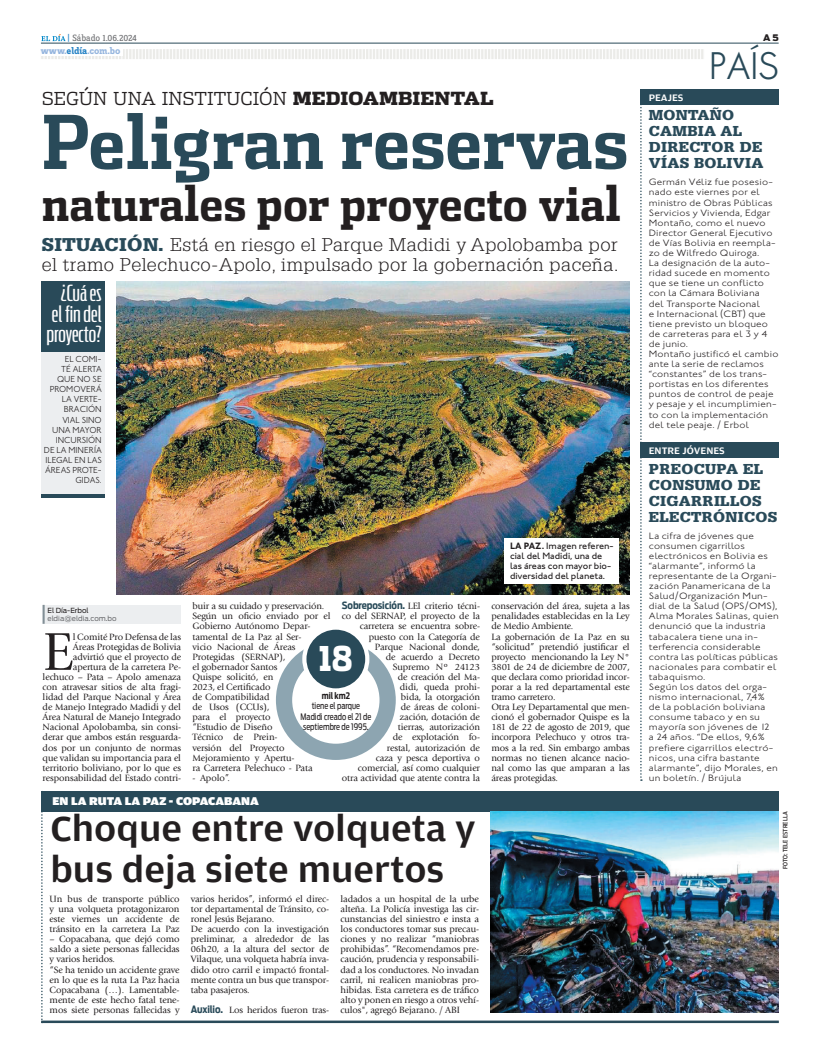
<style>
.page{position:relative;width:820px;height:1056px;background:#fff}
.page>*{position:absolute;margin:0;border:0;box-sizing:border-box;transform-origin:0 0}
.t1{font:700 74px "Dispatch Cond";color:#294a59}
.t2{font:55.4px "Giovanni";color:#231f20}
.t3{font:700 48px "Dispatch Cond";color:#231f20}
.t4{font:500 37px/40.4px "Amplitude Wide";color:#231f20}
.t5{font:35px "Cg Futura Maxi Lt";color:#294a59}
.t6{font:900 34px "Dispatch";color:#fff;scale:.8 1}
.t7{font:300 22px/20.2px "Antenna Comp";letter-spacing:-.005em;color:#fff;text-align:justify;scale:1.4 1}
.t8{font:300 18px/20.2px "Glypha";letter-spacing:.02em;color:#231f20;scale:1.1 1}
.t9{font:300 18px "Dispatch";color:#231f20}
.t10{font:900 14px/16px "Glypha";letter-spacing:.02em;color:#294a59;scale:1.1 1}
.t11{font:900 12px "Amplitude Wide";color:#fff}
.t12{font:500 10px "Amplitude Wide";color:#fff}
.t13{font:700 10px "Zine Slab Dis";color:#95b5de}
.t14{font:9.5px/10.1px "Giovanni";letter-spacing:-.01em;color:#231f20}
.t15{font:300 9.5px/10.1px "Johnston ITC";letter-spacing:.02em;color:#231f20;scale:1.1 1}
.t16{font:500 9.5px/10.1px "Johnston ITC";color:#231f20}
.t17{font:9.5px "Zine Slab Dis";color:#6c6d70}
.t18{font:300 9px/10.1px "Johnston ITC";color:#231f20;text-align:right}
.t19{font:9px/10.5px "Antenna Cond";color:#231f20;text-align:center;scale:.9 1}
.t20{font:700 9px "Antenna Cond";color:#231f20;scale:.9 1}
.t21{font:900 9px "Antenna";color:#231f20}
.t22{font:7px "Antenna";color:#6c6d70}
.t23{font:7px "Antenna";color:#231f20}
.t24{font:500 6px "Antenna Cond";letter-spacing:.015em;color:#231f20}
.s1{color:#2783c5}
.s2{font-weight:900}
.s3{font-weight:900;color:#294a59}
.s4{font-family:"Antenna Cond";font-weight:700;font-size:10px;color:#294a59}
.s5{font-weight:700}
</style>
<div class="page">
<svg style="left:41px;top:49px;width:662px;height:10px"></svg>
<hr style="left:41px;top:43px;width:737px;height:1px;background:#294a59">
<div style="left:41px;top:46px;width:82px;height:9px;background:#fff"></div>
<svg style="left:41px;top:34px;width:24px;height:7px"></svg>
<div style="left:43px;top:605px;width:138px;height:19px;background:#eceef0"></div>
<svg style="left:43px;top:605px;width:2px;height:19px"></svg>
<div style="left:276px;top:640px;width:119px;height:120px;background:#8da5b1;border-radius:50%"></div>
<div style="left:292px;top:656px;width:87px;height:88px;background:#fff;border-radius:50%"></div>
<div style="left:304px;top:628px;width:63px;height:62px;background:#294a59;border-radius:50%"></div>
<div style="left:302px;top:625px;width:67px;height:68px;border:4px solid #fff;border-radius:50%"></div>
<img style="left:116px;top:281px;width:512px;height:313px">
<div style="left:41px;top:352px;width:64px;height:141px;background:#eceef0"></div>
<div style="left:41px;top:281px;width:64px;height:71px;background:#294a59"></div>
<hr style="left:41px;top:495px;width:64px;height:3px;background:#294a59">
<div style="left:504px;top:539px;width:115px;height:45px;background:#fff"></div>
<div style="left:41px;top:791px;width:737px;height:20px;background:#294a59"></div>
<img style="left:490px;top:811px;width:288px;height:201px">
<hr style="left:41px;top:1020px;width:737px;height:3px;background:#294a59">
<svg style="left:41px;top:811px;width:2px;height:211px"></svg>
<div style="left:640px;top:90px;width:138px;height:15px;background:#294a59"></div>
<div style="left:640px;top:443px;width:138px;height:15px;background:#294a59"></div>
<svg style="left:640px;top:105px;width:1px;height:676px"></svg>
<p class="t17" style="left:67px;top:34px;width:71px"><span class="s1">|</span> Sábado 1.06.2024</p>
<p class="t21" style="left:762px;top:32px;width:17px">A 5</p>
<p class="t13" style="left:41px;top:45px;width:81px">www.<span class="s1">eldía</span>.com.bo</p>
<h3 class="t5" style="left:708px;top:45px;width:71px">País</h3>
<h3 class="t9" style="left:42px;top:86px;width:453px">SEGÚN UNA INSTITUCIÓN <span class="s2">MEDIOAMBIENTAL</span></h3>
<h1 class="t1" style="left:42px;top:96px;width:587px">Peligran reservas</h1>
<h3 class="t3" style="left:42px;top:173px;width:580px">naturales por proyecto vial</h3>
<h3 class="t8" style="left:42px;top:234px;width:525px"><span class="s3">SITUACIÓN.</span> Está en riesgo el Parque Madidi y Apolobamba por el tramo Pelechuco-Apolo, impulsado por la gobernación paceña.</h3>
<h3 class="t7" style="left:46px;top:283px;width:41px;text-indent:14px">¿Cuá es el fin del proyecto?</h3>
<p class="t18" style="left:44px;top:354px;width:59px">el comi-<br>té alerta que no se promoverá la verte&shy;bración<br>vial sino una mayor incursión de la minería ilegal en las áreas prote&shy;gidas.</p>
<p class="t23" style="left:47px;top:606px;width:43px">El Día-Erbol</p>
<p class="t22" style="left:47px;top:614px;width:71px">eldia@eldia.com.bo</p>
<h2 class="t2" style="left:43px;top:621px;width:32px">E</h2>
<p class="t14" style="left:43px;top:631px;width:140px;text-align:right">l Comité Pro Defensa de las<br>Áreas Protegidas de Bolivia advirtió que el proyecto de apertura de la carretera Pe&shy;lechuco – Pata – Apolo amenaza con atravesar sitios de alta fragi&shy;lidad del Parque Nacional y Área de Manejo Integrado Madidi y del<br>Área Natural de Manejo Integrado<br>Nacional Apolobamba, sin consi&shy;derar que ambos están resguarda&shy;dos por un conjunto de normas que validan su importancia para el territorio boliviano, por lo que es responsabilidad del Estado contri-</p>
<p class="t14" style="left:342px;top:601px;width:140px;text-align:right"><span class="s4">Sobreposición.</span> LEl criterio técni&shy;co del SERNAP, el proyecto de la carretera se encuentra sobre&shy;puesto con la Categoría de<br>Parque Nacional donde,<br>de acuerdo a Decreto<br>Supremo Nº 24123<br>de creación del Ma-<br>didi, queda prohi-<br>bida, la otorgación<br>de áreas de coloni-<br>zación, dotación de<br>tierras, autorización<br>de explotación fo-<br>restal, autorización de<br>caza y pesca deportiva o comercial, así como cualquier otra actividad que atente contra la</p>
<p class="t14" style="left:192px;top:601px;width:140px">buir a su cuidado y preservación.<br>Según un oficio enviado por el<br>Gobierno Autónomo Depar&shy;tamental de La Paz al Ser-<br>vicio Nacional de Áreas<br>Protegidas (SERNAP),<br>el gobernador Santos<br>Quispe solicitó, en<br>2023, el Certificado<br>de Compatibilidad<br>de Usos (CCUs),<br>para el proyecto<br>“Estudio de Diseño<br>Técnico de Prein-<br>versión del Proyecto<br>Mejoramiento y Apertu-<br>ra Carretera Pelechuco - Pata</p>
<p class="t14" style="left:192px;top:773px;width:39px">- Apolo”.</p>
<h3 class="t6" style="left:319px;top:634px;width:44px">18</h3>
<p class="t20" style="left:321px;top:690px;width:33px">mil km2</p>
<p class="t19" style="left:300px;top:701px;width:80px">tiene el parque<br>Madidi creado el 21 de septiembre de 1995.</p>
<p class="t11" style="left:52px;top:794px;width:208px">EN LA RUTA LA PAZ - COPACABANA</p>
<h3 class="t4" style="left:50px;top:809px;width:426px">Choque entre volqueta y bus deja siete muertos</h3>
<p class="t14" style="left:50px;top:894px;width:131px;text-align:justify">Un bus de transporte público y una volqueta protagonizaron este viernes un accidente de tránsito en la carretera La Paz</p>
<p class="t14" style="left:50px;top:934px;width:131px">– Copacabana, que dejó como saldo a siete personas fallecidas y varios heridos.<br>“Se ha tenido un accidente grave en lo que es la ruta La Paz hacia<br>Copacabana (…). Lamentable&shy;mente de este hecho fatal tene&shy;mos siete personas fallecidas y</p>
<p class="t14" style="left:191px;top:894px;width:140px">varios heridos”, informó el direc&shy;tor departamental de Tránsito, co&shy;ronel Jesús Bejarano.<br>De acuerdo con la investigación preliminar, a alrededor de las<br>06h20, a la altura del sector de<br>Vilaque, una volqueta habría inva&shy;dido otro carril e impactó frontal&shy;mente contra un bus que transpor&shy;taba pasajeros.</p>
<p class="t14" style="left:191px;top:1005px;width:140px"><span class="s4">Auxilio.</span> Los heridos fueron tras-</p>
<p class="t14" style="left:340px;top:894px;width:140px;text-align:justify">ladados a un hospital de la urbe alteña. La Policía investiga las cir&shy;cunstancias del siniestro e insta a los conductores tomar sus precau&shy;ciones y no realizar “maniobras prohibidas”. “Recomendamos pre&shy;caución, prudencia y responsabili&shy;dad a los conductores. No invadan carril, ni realicen maniobras pro&shy;hibidas. Esta carretera es de tráfico alto y ponen en riesgo a otros vehí&shy;culos", agregó Bejarano. / ABI</p>
<p class="t16" style="left:510px;top:540px;width:105px"><span class="s5">LA PAZ.</span> Imagen referen&shy;cial del Madidi, una de las áreas con mayor bio&shy;diversidad del planeta.</p>
<p class="t14" style="left:491px;top:601px;width:140px">conservación del área, sujeta a las penalidades establecidas en la Ley de Medio Ambiente.<br>La gobernación de La Paz en su “solicitud” pretendió justificar el proyecto mencionando la Ley N°<br>3801 de 24 de diciembre de 2007, que declara como prioridad incor&shy;porar a la red departamental este tramo carretero.<br>Otra Ley Departamental que men&shy;cionó el gobernador Quispe es la<br>181 de 22 de agosto de 2019, que incorpora Pelechuco y otros tra&shy;mos a la red. Sin embargo ambas normas no tienen alcance nacio&shy;nal como las que amparan a las áreas protegidas.</p>
<p class="t12" style="left:648px;top:92px;width:36px">PEAJES</p>
<h3 class="t10" style="left:648px;top:107px;width:106px">MONTAÑO<br>CAMBIA AL<br>DIRECTOR DE<br>VÍAS BOLIVIA</h3>
<p class="t15" style="left:648px;top:177px;width:117px">Germán Véliz fue posesio&shy;nado este viernes por el ministro de Obras Públicas<br>Servicios y Vivienda, Edgar<br>Montaño, como el nuevo<br>Director General Ejecutivo de Vías Bolivia en reempla&shy;zo de Wilfredo Quiroga.<br>La designación de la auto&shy;ridad sucede en momento que se tiene un conflicto con la Cámara Boliviana del Transporte Nacional<br>e I nternacional (CBT</p>
<p class="t15" style="left:648px;top:308px;width:119px;text-indent:94px">) que tiene previsto un bloqueo de carreteras para el 3 y 4 de junio.<br>Montaño justificó el cambio ante la serie de reclamos “constantes” de los trans&shy;portistas en los diferentes puntos de control de peaje y pesaje y el incumplimien&shy;to con la implementación del tele peaje. / Erbol</p>
<p class="t12" style="left:648px;top:445px;width:78px">ENTRE JÓVENES</p>
<h3 class="t10" style="left:648px;top:461px;width:118px">PREOCUPA EL<br>CONSUMO DE<br>CIGARRILLOS<br>ELECTRÓNICOS</h3>
<p class="t15" style="left:648px;top:530px;width:118px">La cifra de jóvenes que consumen cigarrillos electrónicos en Bolivia es “alarmante”, informó la representante de la Organi&shy;zación Panamericana de la<br>Salud/Organización M un&shy;dial de la Salud (OPS</p>
<p class="t15" style="left:648px;top:601px;width:119px;text-indent:123px">),<br>Alma Morales Salinas, quien denunció que la industria tabacalera tiene una in&shy;terferencia considerable contra las políticas públicas nacionales para combatir el tabaquismo.<br>Según los datos del orga&shy;nismo internacional, 7,4%<br>de la población boliviana consume tabaco y en su mayoría son jóvenes de 12<br>a 24 años. “De ellos, 9,6% prefiere cigarrillos electró&shy;nicos, una cifra bastante alarmante”, dijo M orales, en un boletín. / Brújula</p>
<p class="t15" style="left:744px;top:601px;width:12px">/OMS</p>
<p class="t24" style="left:781px;top:869px;width:59px;rotate:-90deg">FOTO: Tele Estrella</p>
</div>
